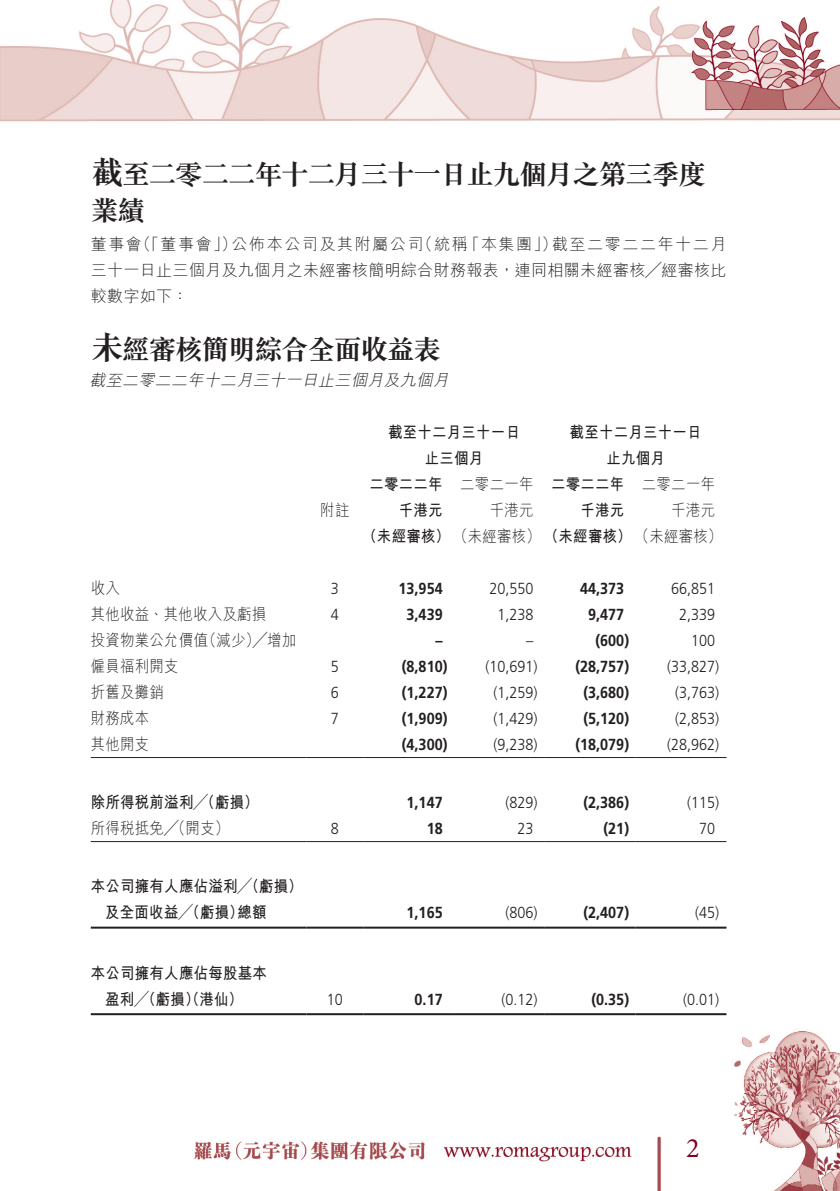
<style>
.page{position:relative;width:840px;height:1191px;background:#fff}
.page>*{position:absolute;margin:0;border:0;box-sizing:border-box;transform-origin:0 0}
.t1{font:700 28px/35.6px "M Sung HK";letter-spacing:-.055em;color:#231f20}
.t2{font:28px "Minion Pro";color:#820123}
._50_Table_txt{font:700 16px "M Hei HK";letter-spacing:.02em;color:#231f20;scale:.9 1}
._50_Table_txt-2{font:300 16px "Frutiger LT Std";color:#231f20;scale:.9 1}
._50_Table_txt-3{font:700 16px "Frutiger LT Std";color:#231f20;scale:.9 1}
._50_Table_txt-4{font:300 16px "M Hei HK";letter-spacing:.02em;color:#231f20;scale:.9 1}
._00_txt{font:300 16px/26px "M Hei HK";letter-spacing:.02em;color:#231f20}
._00_txt-2{font:italic 300 16px "M Hei HK";color:#231f20}
._00_txt-3{font:300 16px "M Hei HK";letter-spacing:.1em;color:#231f20}
.s1{font-size:33px}
.s2{font-weight:300}
</style>
<div class="page">
<img style="left:0;top:0;width:839px;height:1191px">
<hr style="left:91px;top:757px;width:215px;height:1px;background:#231f20">
<hr style="left:306px;top:757px;width:57px;height:1px;background:#231f20">
<hr style="left:363px;top:757px;width:91px;height:1px;background:#231f20">
<hr style="left:454px;top:757px;width:90px;height:1px;background:#231f20">
<hr style="left:544px;top:757px;width:91px;height:1px;background:#231f20">
<hr style="left:635px;top:757px;width:91px;height:1px;background:#231f20">
<hr style="left:91px;top:841px;width:215px;height:1px;background:#231f20">
<hr style="left:306px;top:841px;width:57px;height:1px;background:#231f20">
<hr style="left:363px;top:841px;width:91px;height:1px;background:#231f20">
<hr style="left:454px;top:841px;width:90px;height:1px;background:#231f20">
<hr style="left:544px;top:841px;width:91px;height:1px;background:#231f20">
<hr style="left:635px;top:841px;width:91px;height:1px;background:#231f20">
<hr style="left:91px;top:926px;width:215px;height:2px;background:#231f20">
<hr style="left:306px;top:926px;width:57px;height:2px;background:#231f20">
<hr style="left:363px;top:926px;width:91px;height:2px;background:#231f20">
<hr style="left:454px;top:926px;width:90px;height:2px;background:#231f20">
<hr style="left:544px;top:926px;width:91px;height:2px;background:#231f20">
<hr style="left:635px;top:926px;width:91px;height:2px;background:#231f20">
<hr style="left:91px;top:1013px;width:215px;height:2px;background:#231f20">
<hr style="left:306px;top:1013px;width:57px;height:2px;background:#231f20">
<hr style="left:363px;top:1013px;width:91px;height:2px;background:#231f20">
<hr style="left:454px;top:1013px;width:90px;height:2px;background:#231f20">
<hr style="left:544px;top:1013px;width:91px;height:2px;background:#231f20">
<hr style="left:635px;top:1013px;width:91px;height:2px;background:#231f20">
<p class="t1" style="left:91px;top:157px;width:616px"><span class="s1">截</span>至二零二二年十二月三十一日止九個月之第三季度業績</p>
<p class="_00_txt-3" style="left:551px;top:236px;width:176px">截至二零二二年十二月</p>
<p class="_00_txt" style="left:135px;top:231px;width:103px">（「董事會」）</p>
<p class="_00_txt" style="left:416px;top:231px;width:52px">（統稱</p>
<p class="_00_txt" style="left:463px;top:231px;width:95px">「本集團」）</p>
<p class="_00_txt-3" style="left:231px;top:236px;width:193px">公佈本公司及其附屬公司</p>
<p class="_00_txt" style="left:91px;top:231px;width:636px">董事會<br>三十一日止三個月及九個月之未經審核簡明綜合財務報表，連同相關未經審核╱經審核比較數字如下：</p>
<p class="t1" style="left:91px;top:331px;width:352px"><span class="s1">未</span>經審核簡明綜合全面收益表</p>
<p class="_00_txt-2" style="left:89px;top:372px;width:364px">截至二零二二年十二月三十一日止三個月及九個月</p>
<p class="_50_Table_txt" style="left:388px;top:420px;width:148px">截至十二月三十一日</p>
<p class="_50_Table_txt" style="left:424px;top:446px;width:66px">止三個月</p>
<p class="_50_Table_txt" style="left:569px;top:420px;width:148px">截至十二月三十一日</p>
<p class="_50_Table_txt" style="left:606px;top:446px;width:66px">止九個月</p>
<p class="_50_Table_txt-4" style="left:641px;top:476px;width:83px">二零二一年</p>
<p class="_50_Table_txt-4" style="left:460px;top:476px;width:83px">二零二一年</p>
<p class="_50_Table_txt" style="left:369px;top:472px;width:83px">二零二二年</p>
<p class="_50_Table_txt" style="left:550px;top:472px;width:83px">二零二二年</p>
<p class="_50_Table_txt-4" style="left:320px;top:502px;width:34px">附註</p>
<p class="_50_Table_txt" style="left:398px;top:498px;width:50px">千港元</p>
<p class="_50_Table_txt-4" style="left:489px;top:502px;width:50px">千港元</p>
<p class="_50_Table_txt" style="left:580px;top:498px;width:50px">千港元</p>
<p class="_50_Table_txt-4" style="left:671px;top:502px;width:50px">千港元</p>
<p class="_50_Table_txt-4" style="left:91px;top:580px;width:34px">收入</p>
<p class="_50_Table_txt-2" style="left:330px;top:579px;width:10px">3</p>
<p class="_50_Table_txt" style="left:362px;top:524px;width:401px">（未經審核）<span class="s2">（未經審核）</span>（未經審核）<span class="s2">（未經審核(</span></p>
<p class="_50_Table_txt-2" style="left:670px;top:579px;width:50px">66,851</p>
<p class="_50_Table_txt-3" style="left:398px;top:579px;width:50px">13,954</p>
<p class="_50_Table_txt-3" style="left:580px;top:579px;width:50px">44,373</p>
<p class="_50_Table_txt-2" style="left:489px;top:579px;width:50px">20,550</p>
<p class="_50_Table_txt-4" style="left:91px;top:606px;width:196px">其他收益、其他收入及虧損</p>
<p class="_50_Table_txt-2" style="left:330px;top:605px;width:10px">4</p>
<p class="_50_Table_txt-3" style="left:406px;top:605px;width:42px">3,439</p>
<p class="_50_Table_txt-2" style="left:497px;top:605px;width:42px">1,238</p>
<p class="_50_Table_txt-3" style="left:588px;top:605px;width:42px">9,477</p>
<p class="_50_Table_txt-2" style="left:678px;top:605px;width:42px">2,339</p>
<p class="_50_Table_txt-4" style="left:202px;top:632px;width:106px">（減少）╱增加</p>
<p class="_50_Table_txt-4" style="left:91px;top:632px;width:132px">投資物業公允價值</p>
<p class="_50_Table_txt-3" style="left:435px;top:631px;width:9px">–</p>
<p class="_50_Table_txt-2" style="left:526px;top:631px;width:9px">–</p>
<p class="_50_Table_txt-3" style="left:595px;top:631px;width:39px">)600(</p>
<p class="_50_Table_txt-2" style="left:690px;top:631px;width:28px">100</p>
<p class="_50_Table_txt-4" style="left:91px;top:658px;width:99px">僱員福利開支</p>
<p class="_50_Table_txt-2" style="left:330px;top:657px;width:10px">5</p>
<p class="_50_Table_txt-3" style="left:401px;top:657px;width:52px">)8,810(</p>
<p class="_50_Table_txt-2" style="left:485px;top:657px;width:59px">)10,691(</p>
<p class="_50_Table_txt-3" style="left:575px;top:657px;width:61px">)28,757(</p>
<p class="_50_Table_txt-2" style="left:666px;top:657px;width:59px">)33,827(</p>
<p class="_50_Table_txt-4" style="left:91px;top:684px;width:83px">折舊及攤銷</p>
<p class="_50_Table_txt-2" style="left:330px;top:683px;width:10px">6</p>
<p class="_50_Table_txt-3" style="left:401px;top:683px;width:52px">)1,227(</p>
<p class="_50_Table_txt-2" style="left:493px;top:683px;width:50px">)1,259(</p>
<p class="_50_Table_txt-3" style="left:583px;top:683px;width:52px">)3,680(</p>
<p class="_50_Table_txt-2" style="left:674px;top:683px;width:50px">)3,763(</p>
<p class="_50_Table_txt-4" style="left:91px;top:710px;width:66px">財務成本</p>
<p class="_50_Table_txt-2" style="left:330px;top:709px;width:10px">7</p>
<p class="_50_Table_txt-3" style="left:401px;top:709px;width:52px">)1,909(</p>
<p class="_50_Table_txt-2" style="left:493px;top:709px;width:50px">)1,429(</p>
<p class="_50_Table_txt-3" style="left:583px;top:709px;width:52px">)5,120(</p>
<p class="_50_Table_txt-2" style="left:674px;top:709px;width:50px">)2,853(</p>
<p class="_50_Table_txt-4" style="left:91px;top:736px;width:66px">其他開支</p>
<p class="_50_Table_txt-3" style="left:401px;top:735px;width:52px">)4,300(</p>
<p class="_50_Table_txt-2" style="left:493px;top:735px;width:50px">)9,238(</p>
<p class="_50_Table_txt-3" style="left:575px;top:735px;width:61px">)18,079(</p>
<p class="_50_Table_txt-2" style="left:666px;top:735px;width:59px">)28,962(</p>
<p class="_50_Table_txt" style="left:91px;top:790px;width:188px">除所得稅前溢利╱（虧損(</p>
<p class="_50_Table_txt-3" style="left:406px;top:793px;width:42px">1,147</p>
<p class="_50_Table_txt-2" style="left:505px;top:793px;width:37px">)829(</p>
<p class="_50_Table_txt-3" style="left:583px;top:793px;width:52px">)2,386(</p>
<p class="_50_Table_txt-2" style="left:686px;top:793px;width:37px">)115(</p>
<p class="_50_Table_txt-4" style="left:91px;top:820px;width:155px">所得稅抵免╱（開支(</p>
<p class="_50_Table_txt-2" style="left:330px;top:819px;width:10px">8</p>
<p class="_50_Table_txt-3" style="left:426px;top:819px;width:19px">18</p>
<p class="_50_Table_txt-2" style="left:517px;top:819px;width:19px">23</p>
<p class="_50_Table_txt-3" style="left:603px;top:819px;width:30px">)21(</p>
<p class="_50_Table_txt-2" style="left:698px;top:819px;width:19px">70</p>
<p class="_50_Table_txt" style="left:91px;top:874px;width:237px">本公司擁有人應佔溢利╱（虧損(</p>
<p class="_50_Table_txt" style="left:105px;top:900px;width:155px">及全面收益╱（虧損）</p>
<p class="_50_Table_txt" style="left:237px;top:900px;width:34px">總額</p>
<p class="_50_Table_txt-3" style="left:406px;top:903px;width:42px">1,165</p>
<p class="_50_Table_txt-2" style="left:505px;top:903px;width:37px">)806(</p>
<p class="_50_Table_txt-3" style="left:583px;top:903px;width:52px">)2,407(</p>
<p class="_50_Table_txt-2" style="left:694px;top:903px;width:28px">)45(</p>
<p class="_50_Table_txt" style="left:91px;top:961px;width:197px">本公司擁有人應佔每股基本</p>
<p class="_50_Table_txt" style="left:105px;top:987px;width:154px">盈利╱（虧損）（港仙(</p>
<p class="_50_Table_txt-2" style="left:326px;top:990px;width:19px">10</p>
<p class="_50_Table_txt-3" style="left:414px;top:989px;width:33px">0.17</p>
<p class="_50_Table_txt-2" style="left:501px;top:990px;width:42px">)0.12(</p>
<p class="_50_Table_txt-3" style="left:591px;top:989px;width:43px">)0.35(</p>
<p class="_50_Table_txt-2" style="left:682px;top:990px;width:42px">)0.01(</p>
<p class="t2" style="left:685px;top:1129px;width:15px">2</p>
</div>
